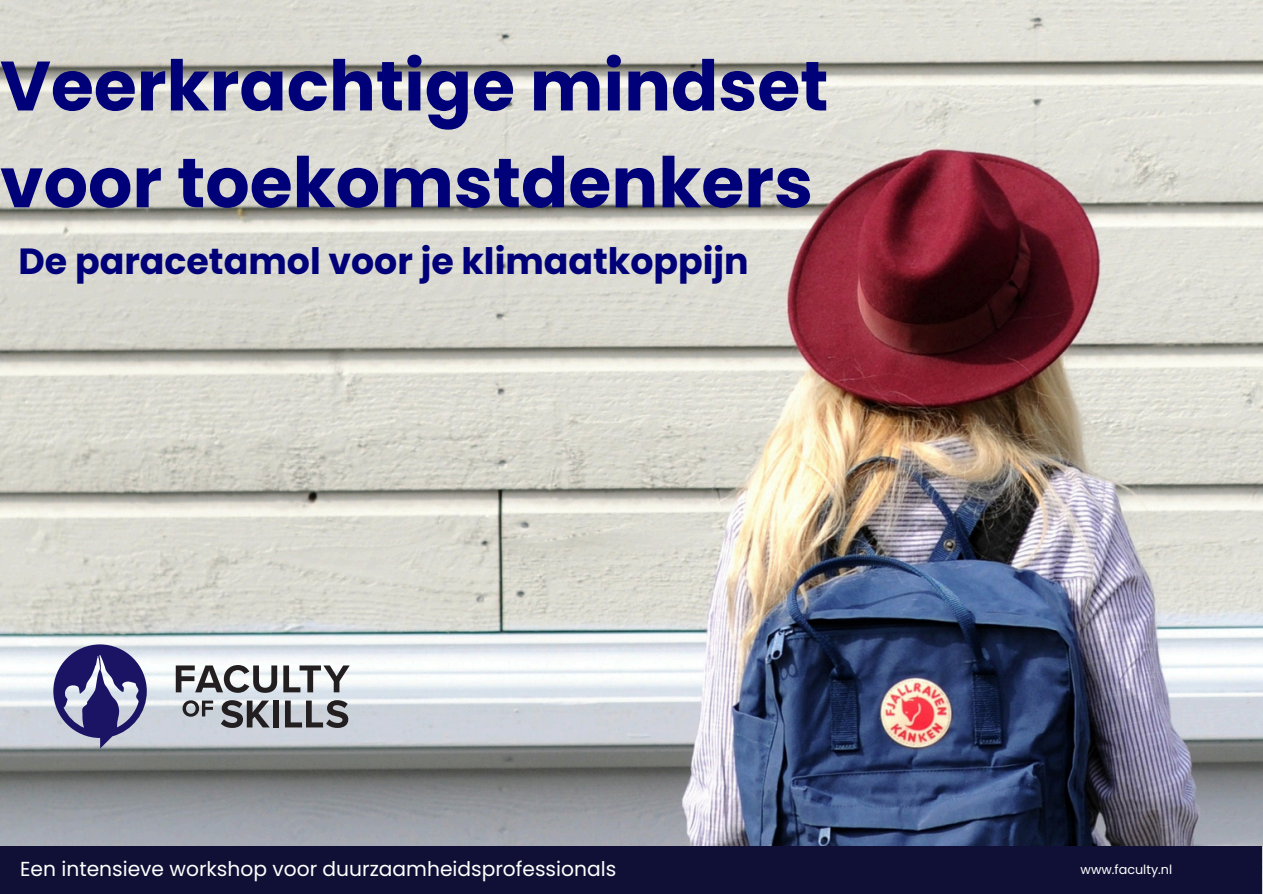
<style>
.page{position:relative;width:1263px;height:894px;background:#fff}
.page>*{position:absolute;margin:0;border:0;box-sizing:border-box;transform-origin:0 0}
.t1{font:700 69.75px/96.8px "Poppins";color:#000078}
.t2{font:700 36.3px "Poppins";color:#000078}
.t3{font:20.25px "Poppins";color:#fff}
.t4{font:12.75px "Poppins";color:#fff}
</style>
<div class="page">
<img style="left:0;top:0;width:1263px;height:893px">
<svg style="left:53px;top:644px;width:94px;height:104px"></svg>
<svg style="left:176px;top:664px;width:101px;height:28px"></svg>
<svg style="left:283px;top:665px;width:67px;height:27px"></svg>
<svg style="left:183px;top:700px;width:30px;height:16px"></svg>
<svg style="left:221px;top:700px;width:49px;height:27px"></svg>
<div style="left:273px;top:700px;width:6px;height:27px;background:#231f20"></div>
<svg style="left:285px;top:700px;width:63px;height:27px"></svg>
<div style="left:0;top:846px;width:1261px;height:47px;background:#101036"></div>
<h1 class="t1" style="left:0;top:38px;width:830px">Veerkrachtige mindset voor toekomstdenkers</h1>
<h2 class="t2" style="left:19px;top:235px;width:732px">De paracetamol voor je klimaatkoppijn</h2>
<p class="t3" style="left:20px;top:854px;width:597px">Een intensieve workshop voor duurzaamheidsprofessionals</p>
<h3 class="t4" style="left:1081px;top:860px;width:93px">www.faculty.nl</h3>
</div>
